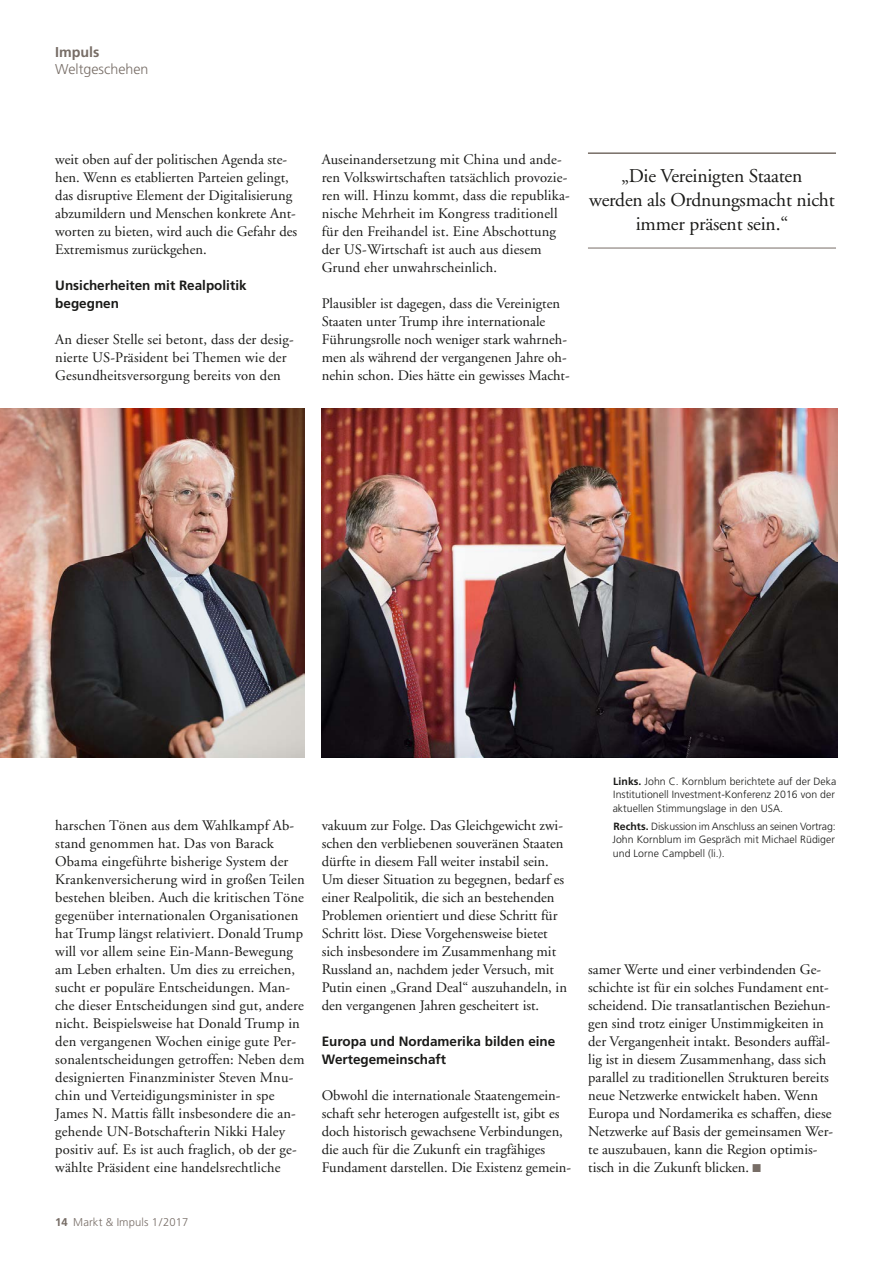
<style>
.page{position:relative;width:893px;height:1263px;background:#fff}
.page>*{position:absolute;margin:0;border:0;box-sizing:border-box;transform-origin:0 0}
.t1{font:19.5px/24px "Deka A Garamond OT";letter-spacing:-.01em;color:#1a1a18;text-align:center}
.t2{font:14.55px/18px "Deka A Garamond OT";color:#1a1a18}
.t3{font:300 14.25px "Deka Frutiger OTPS";color:#776d66}
.t4{font:700 14.25px "Deka Frutiger OTPS";color:#776d66}
.t5{font:700 13.5px/18px "Deka Frutiger OTPS";color:#1a1a18}
.t6{font:300 11.25px "Deka Frutiger OTPS";letter-spacing:.01em;color:#776d66}
.t7{font:300 10.5px/13.5px "Deka Frutiger OTPS";letter-spacing:.005em;color:#1a1a18}
.s1{font-weight:700}
</style>
<div class="page">
<img style="left:0;top:408px;width:305px;height:349px">
<img style="left:322px;top:408px;width:516px;height:349px">
<hr style="left:588px;top:152px;width:248px;height:2px;background:#776d66">
<hr style="left:588px;top:248px;width:248px;height:1px;background:#776d66">
<p class="t4" style="left:55px;top:44px;width:46px">Impuls</p>
<p class="t3" style="left:55px;top:61px;width:95px">Weltgeschehen</p>
<p class="t2" style="left:55px;top:150px;width:243px">weit oben auf der politischen Agenda ste&shy;hen. Wenn es etablierten Parteien gelingt, das disruptive Element der Digitalisierung abzumildern und Menschen konkrete Ant&shy;worten zu bieten, wird auch die Gefahr des Extremismus zurückgehen.</p>
<p class="t5" style="left:55px;top:276px;width:193px">Unsicherheiten mit Realpolitik begegnen</p>
<p class="t2" style="left:55px;top:330px;width:240px">An dieser Stelle sei betont, dass der desig&shy;nierte US-Präsident bei Themen wie der<br>Gesundheitsversorgung bereits von den</p>
<p class="t2" style="left:322px;top:150px;width:249px">Auseinandersetzung mit China und ande&shy;ren Volkswirtschaften tatsächlich provozie&shy;ren will. Hinzu kommt, dass die republika&shy;nische Mehrheit im Kongress traditionell für den Freihandel ist. Eine Abschottung der US-Wirtschaft ist auch aus diesem Grund eher unwahrscheinlich.</p>
<p class="t2" style="left:322px;top:294px;width:249px">Plausibler ist dagegen, dass die Vereinigten Staaten unter Trump ihre internationale Führungsrolle noch weniger stark wahrneh&shy;men als während der vergangenen Jahre oh&shy;nehin schon. Dies hätte ein gewisses Macht-</p>
<h1 class="t1" style="left:589px;top:164px;width:247px">„Die Vereinigten Staaten<br>werden als Ordnungsmacht nicht immer präsent sein.“</h1>
<p class="t2" style="left:55px;top:816px;width:251px">harschen Tönen aus dem Wahlkampf Ab&shy;stand genommen hat. Das von Barack Obama eingeführte bisherige System der Krankenversicherung wird in großen Teilen bestehen bleiben. Auch die kritischen Töne gegenüber internationalen Organisationen hat Trump längst relativiert. Donald Trump will vor allem seine Ein-Mann-Bewegung am Leben erhalten. Um dies zu erreichen, sucht er populäre Entscheidungen. Man&shy;che dieser Entscheidungen sind gut, andere nicht. Beispielsweise hat Donald Trump in den vergangenen Wochen einige gute Per&shy;sonalentscheidungen getroffen: Neben dem designierten Finanzminister Steven Mnu&shy;chin und Verteidigungsminister in spe James N. Mattis fällt insbesondere die an&shy;gehende UN-Botschafterin Nikki Haley positiv auf. Es ist auch fraglich, ob der ge&shy;wählte Präsident eine handelsrechtliche</p>
<p class="t6" style="left:55px;top:1215px;width:135px"><span class="s1">14</span> Markt &amp; Impuls 1/2017</p>
<p class="t2" style="left:322px;top:816px;width:247px">vakuum zur Folge. Das Gleichgewicht zwi&shy;schen den verbliebenen souveränen Staaten dürfte in diesem Fall weiter instabil sein.<br>Um dieser Situation zu begegnen, bedarf es einer Realpolitik, die sich an bestehenden Problemen orientiert und diese Schritt für Schritt löst. Diese Vorgehensweise bietet sich insbesondere im Zusammenhang mit Russland an, nachdem jeder Versuch, mit Putin einen „Grand Deal“ auszuhandeln, in den vergangenen Jahren gescheitert ist.</p>
<p class="t5" style="left:322px;top:1032px;width:235px">Europa und Nordamerika bilden eine<br>Wertegemeinschaft</p>
<p class="t2" style="left:322px;top:1086px;width:251px">Obwohl die internationale Staatengemein&shy;schaft sehr heterogen aufgestellt ist, gibt es doch historisch gewachsene Verbindungen, die auch für die Zukunft ein tragfähiges Fundament darstellen. Die Existenz gemein-</p>
<p class="t7" style="left:613px;top:774px;width:225px"><span class="s1">Links.</span> John C. Kornblum berichtete auf der Deka<br>Institutionell Investment-Konferenz 2016 von der aktuellen Stimmungslage in den USA.</p>
<p class="t7" style="left:612px;top:819px;width:225px;text-align:justify"><span class="s1">Rechts.</span> Diskussion im Anschluss an seinen Vortrag:<br>John Kornblum im Gespräch mit Michael Rüdiger und Lorne Campbell (li.).</p>
<p class="t2" style="left:588px;top:960px;width:246px">samer Werte und einer verbindenden Ge&shy;schichte ist für ein solches Fundament ent&shy;scheidend. Die transatlantischen Beziehun&shy;gen sind trotz einiger Unstimmigkeiten in der Vergangenheit intakt. Besonders auffäl&shy;lig ist in diesem Zusammenhang, dass sich parallel zu traditionellen Strukturen bereits neue Netzwerke entwickelt haben. Wenn Europa und Nordamerika es schaffen, diese Netzwerke auf Basis der gemeinsamen Wer&shy;te auszubauen, kann die Region optimis&shy;tisch in die Zukunft blicken.</p>
</div>
